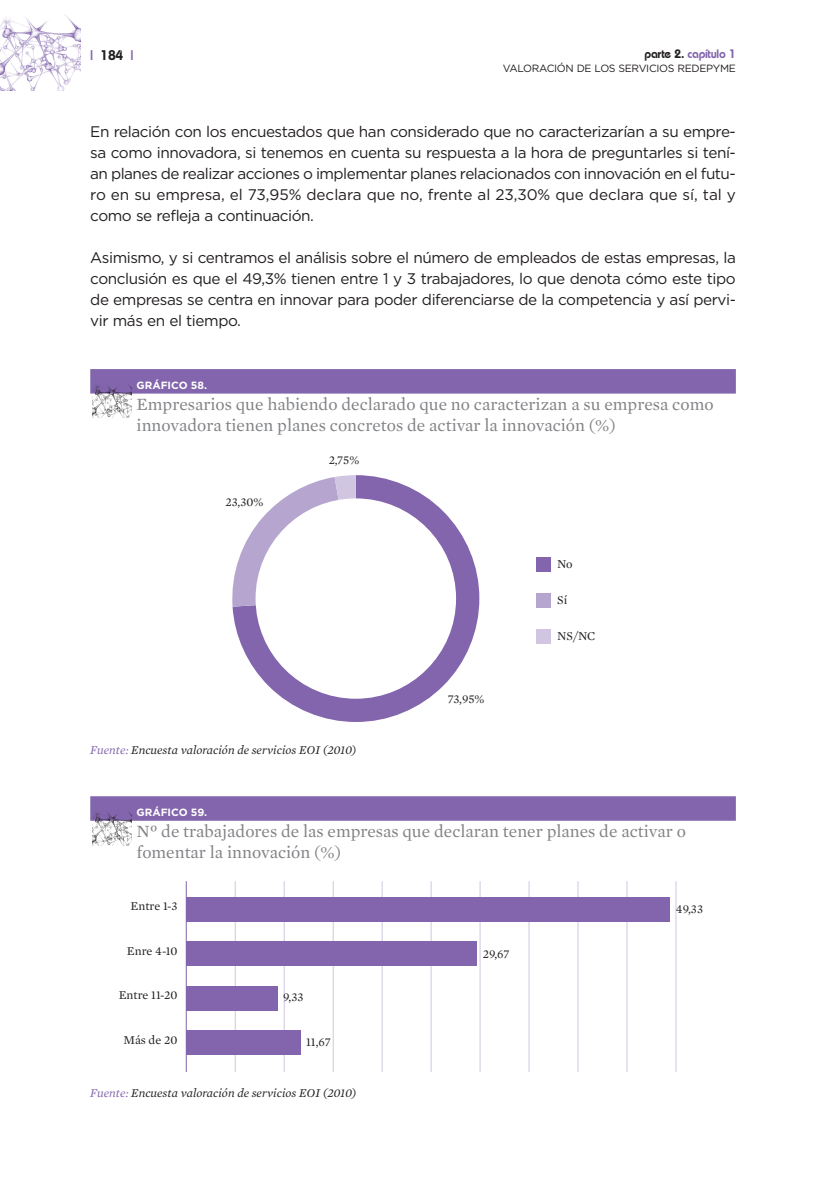
<style>
.page{position:relative;width:834px;height:1190px;background:#fff}
.page>*{position:absolute;margin:0;border:0;box-sizing:border-box;transform-origin:0 0}
.t1{font:17.5px/21px "Mercury Text G1";color:#808285}
.t2{font:15.4px/21px "Gotham";letter-spacing:-.03em;color:#231f20;text-align:justify}
.t3{font:600 14px "Bauhaus";color:#231f20}
.t4{font:italic 12.25px "Mercury Text G1";color:#231f20}
.t5{font:12.25px "Mercury Text G1";color:#231f20}
.t6{font:600 12.25px "Bauhaus";letter-spacing:-.02em;color:#8265ac}
.t7{font:10.5px "Gotham";letter-spacing:-.03em;color:#231f20}
.t8{font:700 10.5px "Gotham";color:#fff}
.s1{color:#8265ac}
.s2{color:#231f20}
</style>
<div class="page">
<div style="left:90px;top:369px;width:645px;height:24px;background:#8265ac"></div>
<div style="left:90px;top:796px;width:645px;height:25px;background:#8265ac"></div>
<hr style="left:186px;top:881px;width:1px;height:191px;background:#8265ac">
<hr style="left:235px;top:881px;width:1px;height:191px;background:#d0c6e1">
<hr style="left:283px;top:881px;width:1px;height:191px;background:#d0c6e1">
<hr style="left:332px;top:881px;width:1px;height:191px;background:#d0c6e1">
<hr style="left:381px;top:881px;width:1px;height:191px;background:#d0c6e1">
<hr style="left:430px;top:881px;width:1px;height:191px;background:#d0c6e1">
<hr style="left:479px;top:881px;width:1px;height:191px;background:#d0c6e1">
<hr style="left:528px;top:881px;width:1px;height:191px;background:#d0c6e1">
<hr style="left:577px;top:881px;width:1px;height:191px;background:#d0c6e1">
<hr style="left:626px;top:881px;width:1px;height:191px;background:#d0c6e1">
<hr style="left:675px;top:881px;width:1px;height:191px;background:#d0c6e1">
<div style="left:186px;top:897px;width:483px;height:25px;background:#8265ac"></div>
<div style="left:186px;top:941px;width:290px;height:25px;background:#8265ac"></div>
<div style="left:186px;top:986px;width:91px;height:24px;background:#8265ac"></div>
<div style="left:186px;top:1030px;width:114px;height:25px;background:#8265ac"></div>
<img style="left:92px;top:811px;width:39px;height:34px">
<svg style="left:232px;top:475px;width:247px;height:247px;fill:#8265ac"></svg>
<svg style="left:232px;top:475px;width:123px;height:132px"></svg>
<div style="left:255px;top:498px;width:201px;height:201px;background:#fff;border-radius:50%"></div>
<div style="left:535px;top:557px;width:15px;height:15px;background:#8265ac"></div>
<div style="left:535px;top:593px;width:15px;height:15px;background:#b6a5cf"></div>
<div style="left:535px;top:629px;width:15px;height:14px;background:#d0c6e1"></div>
<img style="left:92px;top:384px;width:39px;height:34px">
<img style="left:0;top:15px;width:80px;height:76px">
<p class="t3" style="left:90px;top:50px;width:45px"><span class="s1">|</span> 184 <span class="s1">|</span></p>
<p class="t6" style="left:644px;top:50px;width:93px"><span class="s2">parte 2.</span> capítulo 1</p>
<p class="t7" style="left:502px;top:65px;width:234px">VALORACIÓN DE LOS SERVICIOS REDEPYME</p>
<p class="t2" style="left:90px;top:122px;width:646px">En relación con los encuestados que han considerado que no caracterizarían a su empre&shy;sa como innovadora, si tenemos en cuenta su respuesta a la hora de preguntarles si tení&shy;an planes de realizar acciones o implementar planes relacionados con innovación en el futu&shy;ro en su empresa, el 73,95% declara que no, frente al 23,30% que declara que sí, tal y como se refleja a continuación.</p>
<p class="t2" style="left:90px;top:248px;width:646px">Asimismo, y si centramos el análisis sobre el número de empleados de estas empresas, la conclusión es que el 49,3% tienen entre 1 y 3 trabajadores, lo que denota cómo este tipo de empresas se centra en innovar para poder diferenciarse de la competencia y así pervi&shy;vir más en el tiempo.</p>
<p class="t8" style="left:136px;top:381px;width:72px">GRÁFICO 58.</p>
<p class="t1" style="left:136px;top:394px;width:578px">Empresarios que habiendo declarado que no caracterizan a su empresa como innovadora tienen planes concretos de activar la innovación (%)</p>
<p class="t5" style="left:225px;top:497px;width:39px">23,30%</p>
<p class="t5" style="left:328px;top:454px;width:32px">2,75%</p>
<p class="t4" style="left:90px;top:745px;width:268px"><span class="s1">Fuente:</span> Encuesta valoración de servicios EOI (2010)</p>
<p class="t5" style="left:447px;top:694px;width:38px">73,95%</p>
<p class="t5" style="left:557px;top:559px;width:17px">No</p>
<p class="t5" style="left:557px;top:595px;width:12px">Sí</p>
<p class="t5" style="left:557px;top:631px;width:40px">NS/NC</p>
<p class="t8" style="left:136px;top:808px;width:72px">GRÁFICO 59.</p>
<p class="t1" style="left:136px;top:821px;width:550px">Nº de trabajadores de las empresas que declaran tener planes de activar o fomentar la innovación (%)</p>
<p class="t5" style="left:130px;top:901px;width:48px">Entre 1-3</p>
<p class="t5" style="left:675px;top:904px;width:29px">49,33</p>
<p class="t5" style="left:127px;top:945px;width:52px">Enre 4-10</p>
<p class="t5" style="left:482px;top:949px;width:28px">29,67</p>
<p class="t5" style="left:119px;top:990px;width:60px">Entre 11-20</p>
<p class="t5" style="left:283px;top:992px;width:22px">9,33</p>
<p class="t5" style="left:123px;top:1034px;width:56px">Más de 20</p>
<p class="t5" style="left:306px;top:1036px;width:26px">11,67</p>
<p class="t4" style="left:90px;top:1088px;width:268px"><span class="s1">Fuente:</span> Encuesta valoración de servicios EOI (2010)</p>
</div>
